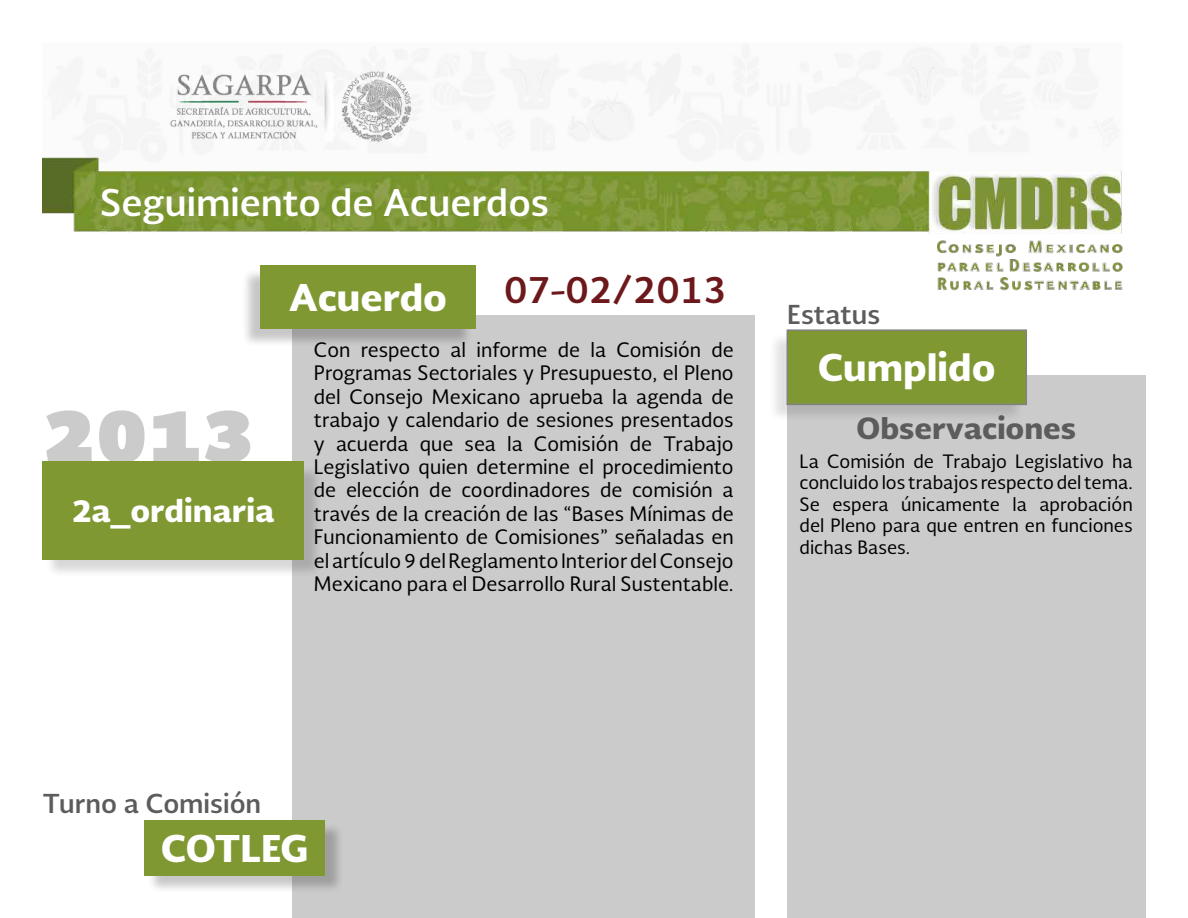
<style>
.page{position:relative;width:1188px;height:918px;background:#fff}
.page>*{position:absolute;margin:0;border:0;box-sizing:border-box;transform-origin:0 0}
.t1{font:900 70.5px "Soberana Sans";color:#cccbcb}
.t2{font:900 36px "Soberana Sans";color:#fff}
.t3{font:700 36px "Soberana Sans";color:#fff}
.t4{font:700 36px "Soberana Sans";color:#6d181b}
.t5{font:900 30px "Soberana Sans";color:#fff}
.t6{font:900 28.5px "Soberana Sans";color:#5d5c5c}
.t7{font:700 25.5px "Soberana Sans";color:#5d5c5c}
.t8{font:19.5px/23.4px "Soberana Sans";color:#000;text-align:justify}
.t9{font:18px/21.6px "Soberana Sans";color:#000;text-align:justify}
</style>
<div class="page">
<img style="left:43px;top:44px;width:1079px;height:247px">
<div style="left:293px;top:315px;width:462px;height:603px;background:#cccbcb"></div>
<div style="left:787px;top:376px;width:358px;height:542px;background:#cccbcb"></div>
<div style="left:45px;top:464px;width:278px;height:114px;background:#000;opacity:.16"></div>
<div style="left:43px;top:462px;width:261px;height:97px;background:#7f9832"></div>
<div style="left:241px;top:268px;width:232px;height:80px;background:#000;opacity:.22"></div>
<div style="left:260px;top:266px;width:216px;height:63px;background:#7f9832"></div>
<div style="left:769px;top:332px;width:255px;height:91px;background:#000;opacity:.12"></div>
<div style="left:787px;top:330px;width:239px;height:74px;background:#7f9832"></div>
<div style="left:787px;top:329px;width:240px;height:76px;border:2px solid #818181"></div>
<div style="left:147px;top:823px;width:197px;height:71px;background:#000;opacity:.22"></div>
<div style="left:145px;top:820px;width:180px;height:55px;background:#7f9832"></div>
<h2 class="t3" style="left:100px;top:179px;width:450px">Seguimiento de Acuerdos</h2>
<h1 class="t1" style="left:43px;top:384px;width:213px">2013</h1>
<h3 class="t5" style="left:72px;top:490px;width:204px">2a_ordinaria</h3>
<h2 class="t2" style="left:289px;top:272px;width:160px">Acuerdo</h2>
<h2 class="t4" style="left:504px;top:265px;width:224px">07-02/2013</h2>
<p class="t8" style="left:314px;top:337px;width:421px">Con respecto al informe de la Comisión de Programas Sectoriales y Presupuesto, el Pleno del Consejo Mexicano aprueba la agenda de trabajo y calendario de sesiones presentados y acuerda que sea la Comisión de Trabajo Legislativo quien determine el procedimiento de elección de coordinadores de comisión a través de la creación de las “Bases Mínimas de Funcionamiento de Comisiones” señaladas en el artículo 9 del Reglamento Interior del Consejo Mexicano para el Desarrollo Rural Sustentable.</p>
<h3 class="t7" style="left:787px;top:297px;width:95px">Estatus</h3>
<h2 class="t2" style="left:818px;top:342px;width:179px">Cumplido</h2>
<h3 class="t6" style="left:857px;top:408px;width:221px">Observaciones</h3>
<p class="t9" style="left:800px;top:450px;width:335px">La Comisión de Trabajo Legislativo ha concluido los trabajos respecto del tema.<br>Se espera únicamente la aprobación del Pleno para que entren en funciones dichas Bases.</p>
<h3 class="t7" style="left:43px;top:786px;width:220px">Turno a Comisión</h3>
<h2 class="t2" style="left:161px;top:823px;width:149px">COTLEG</h2>
</div>
